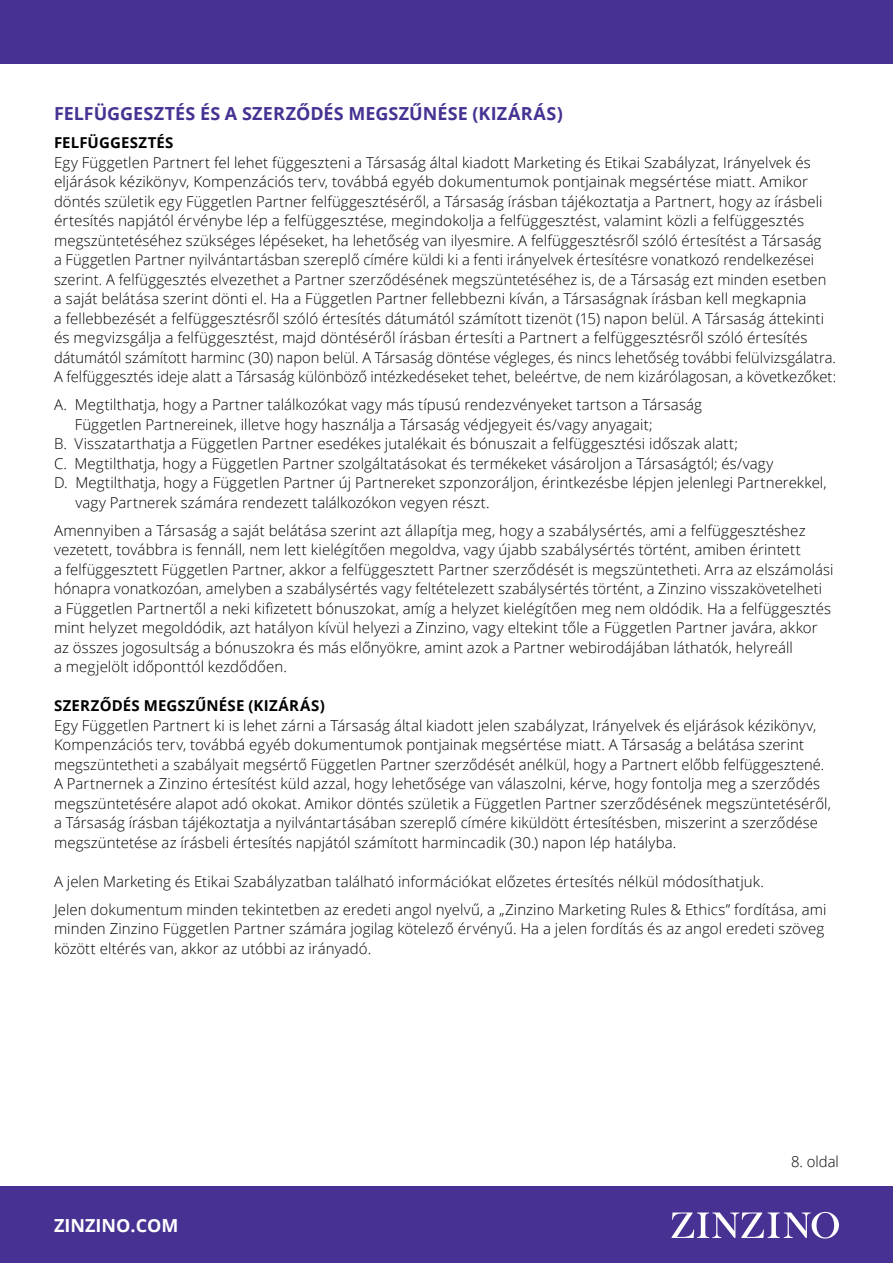
<style>
.page{position:relative;width:893px;height:1263px;background:#fff}
.page>*{position:absolute;margin:0;border:0;box-sizing:border-box;transform-origin:0 0}
.t1{font:700 18px "Open Sans";letter-spacing:.005em;color:#473192}
.t2{font:700 18px "Open Sans";color:#fff}
.t3{font:300 15px/19.5px "Open Sans";letter-spacing:.005em;color:#000}
.t4{font:700 15px "Open Sans";letter-spacing:.015em;color:#000}
</style>
<div class="page">
<div style="left:0;top:1186px;width:893px;height:77px;background:#473192"></div>
<svg style="left:671px;top:1212px;width:168px;height:26px"></svg>
<div style="left:0;top:0;width:893px;height:64px;background:#473192"></div>
<p class="t1" style="left:54px;top:101px;width:510px">FELFÜGGESZTÉS ÉS A SZERZŐDÉS MEGSZŰNÉSE (KIZÁRÁS)</p>
<p class="t4" style="left:54px;top:132px;width:121px">FELFÜGGESZTÉS</p>
<p class="t3" style="left:54px;top:152px;width:784px">Egy Független Partnert fel lehet függeszteni a Társaság által kiadott Marketing és Etikai Szabályzat, Irányelvek és eljárások kézikönyv, Kompenzációs terv, továbbá egyéb dokumentumok pontjainak megsértése miatt. Amikor döntés születik egy Független Partner felfüggesztéséről, a Társaság írásban tájékoztatja a Partnert, hogy az írásbeli értesítés napjától érvénybe lép a felfüggesztése, megindokolja a felfüggesztést, valamint közli a felfüggesztés megszüntetéséhez szükséges lépéseket, ha lehetőség van ilyesmire. A felfüggesztésről szóló értesítést a Társaság<br>a Független Partner nyilvántartásban szereplő címére küldi ki a fenti irányelvek értesítésre vonatkozó rendelkezései szerint. A felfüggesztés elvezethet a Partner szerződésének megszüntetéséhez is, de a Társaság ezt minden esetben a saját belátása szerint dönti el. Ha a Független Partner fellebbezni kíván, a Társaságnak írásban kell megkapnia<br>a fellebbezését a felfüggesztésről szóló értesítés dátumától számított tizenöt (15) napon belül. A Társaság áttekinti és megvizsgálja a felfüggesztést, majd döntéséről írásban értesíti a Partnert a felfüggesztésről szóló értesítés dátumától számított harminc (30) napon belül. A Társaság döntése végleges, és nincs lehetőség további felülvizsgálatra.<br>A felfüggesztés ideje alatt a Társaság különböző intézkedéseket tehet, beleértve, de nem kizárólagosan, a következőket:</p>
<p class="t3" style="left:54px;top:394px;width:650px">A. Megtilthatja, hogy a Partner találkozókat vagy más típusú rendezvényeket tartson a Társaság</p>
<p class="t3" style="left:75px;top:414px;width:579px">Független Partnereinek, illetve hogy használja a Társaság védjegyeit és/vagy anyagait;</p>
<p class="t3" style="left:54px;top:433px;width:685px">B. Visszatarthatja a Független Partner esedékes jutalékait és bónuszait a felfüggesztési időszak alatt;</p>
<p class="t3" style="left:54px;top:453px;width:721px">C. Megtilthatja, hogy a Független Partner szolgáltatásokat és termékeket vásároljon a Társaságtól; és/vagy</p>
<p class="t3" style="left:54px;top:472px;width:774px">D. Megtilthatja, hogy a Független Partner új Partnereket szponzoráljon, érintkezésbe lépjen jelenlegi Partnerekkel,</p>
<p class="t3" style="left:75px;top:492px;width:416px">vagy Partnerek számára rendezett találkozókon vegyen részt.</p>
<p class="t3" style="left:54px;top:520px;width:781px">Amennyiben a Társaság a saját belátása szerint azt állapítja meg, hogy a szabálysértés, ami a felfüggesztéshez vezetett, továbbra is fennáll, nem lett kielégítően megoldva, vagy újabb szabálysértés történt, amiben érintett<br>a felfüggesztett Független Partner, akkor a felfüggesztett Partner szerződését is megszüntetheti. Arra az elszámolási hónapra vonatkozóan, amelyben a szabálysértés vagy feltételezett szabálysértés történt, a Zinzino visszakövetelheti a Független Partnertől a neki kifizetett bónuszokat, amíg a helyzet kielégítően meg nem oldódik. Ha a felfüggesztés mint helyzet megoldódik, azt hatályon kívül helyezi a Zinzino, vagy eltekint tőle a Független Partner javára, akkor az összes jogosultság a bónuszokra és más előnyökre, amint azok a Partner webirodájában láthatók, helyreáll<br>a megjelölt időponttól kezdődően.</p>
<p class="t4" style="left:54px;top:695px;width:272px">SZERZŐDÉS MEGSZŰNÉSE (KIZÁRÁS)</p>
<p class="t3" style="left:54px;top:715px;width:778px">Egy Független Partnert ki is lehet zárni a Társaság által kiadott jelen szabályzat, Irányelvek és eljárások kézikönyv, Kompenzációs terv, továbbá egyéb dokumentumok pontjainak megsértése miatt. A Társaság a belátása szerint megszüntetheti a szabályait megsértő Független Partner szerződését anélkül, hogy a Partnert előbb felfüggesztené.<br>A Partnernek a Zinzino értesítést küld azzal, hogy lehetősége van válaszolni, kérve, hogy fontolja meg a szerződés megszüntetésére alapot adó okokat. Amikor döntés születik a Független Partner szerződésének megszüntetéséről, a Társaság írásban tájékoztatja a nyilvántartásában szereplő címére kiküldött értesítésben, miszerint a szerződése megszüntetése az írásbeli értesítés napjától számított harmincadik (30.) napon lép hatályba.</p>
<p class="t3" style="left:54px;top:867px;width:774px;line-height:28px">A jelen Marketing és Etikai Szabályzatban található információkat előzetes értesítés nélkül módosíthatjuk.<br>Jelen dokumentum minden tekintetben az eredeti angol nyelvű, a „Zinzino Marketing Rules &amp; Ethics” fordítása, ami</p>
<p class="t3" style="left:54px;top:918px;width:772px">minden Zinzino Független Partner számára jogilag kötelező érvényű. Ha a jelen fordítás és az angol eredeti szöveg között eltérés van, akkor az utóbbi az irányadó.</p>
<p class="t2" style="left:54px;top:1213px;width:126px">ZINZINO.COM</p>
<p class="t3" style="left:791px;top:1151px;width:49px">8. oldal</p>
</div>
